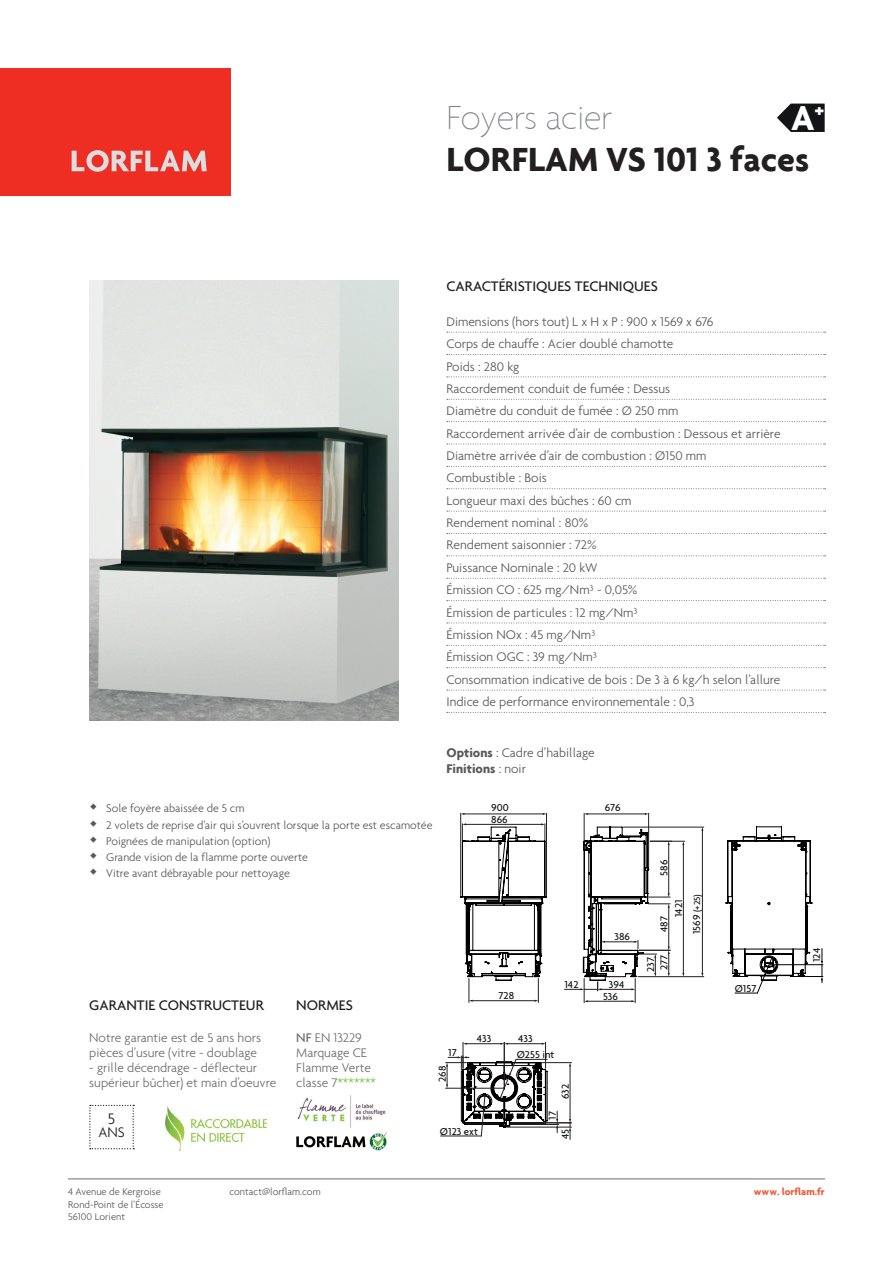
<style>
.page{position:relative;width:893px;height:1263px;background:#fff}
.page>*{position:absolute;margin:0;border:0;box-sizing:border-box;transform-origin:0 0}
.t1{font:700 37.35px "Agenda";color:#fff}
.t2{font:700 36px "Agenda";color:#231f20}
.t3{font:100 36px "Agenda";letter-spacing:-.005em;color:#808285}
.t4{font:300 16.5px "Agenda";color:#231f20}
.t5{font:500 15px "Agenda";color:#231f20}
.t6{font:300 15px "Agenda";color:#231f20}
.t7{font:300 13.5px/22.4px "Agenda";color:#57585a}
.t8{font:300 13.5px/15px "Agenda";color:#6c6d70}
.t9{font:300 12px/16.2px "Agenda";color:#57585a}
.t10{font:500 10.8px/13.4px "Agenda";color:#111516}
.t11{font:300 10.5px/12.6px "Agenda";color:#57585a}
.t12{font:700 10.5px "Agenda";color:#f05737}
.t13{font:500 9.45px "Agenda";color:#111516}
.s1{font-weight:700}
.s2{font-weight:500}
.s3{color:#71bf44}
.s4{font-size:10.8px}
</style>
<div class="page">
<svg style="left:777px;top:104px;width:48px;height:28px"></svg>
<img style="left:297px;top:1095px;width:89px;height:33px">
<img style="left:165px;top:1106px;width:101px;height:44px">
<svg style="left:296px;top:1132px;width:91px;height:18px"></svg>
<img style="left:89px;top:281px;width:309px;height:440px">
<svg style="left:726px;top:827px;width:97px;height:167px"></svg>
<hr style="left:770px;top:964px;width:53px;height:1px;background:#000001">
<hr style="left:683px;top:844px;width:1px;height:129px;background:#231f20">
<hr style="left:650px;top:841px;width:35px;height:1px;background:#231f20">
<hr style="left:702px;top:830px;width:1px;height:143px;background:#231f20">
<hr style="left:460px;top:813px;width:1px;height:82px;background:#231f20">
<hr style="left:546px;top:813px;width:1px;height:82px;background:#231f20">
<hr style="left:648px;top:813px;width:1px;height:54px;background:#231f20">
<hr style="left:584px;top:813px;width:1px;height:36px;background:#231f20">
<hr style="left:464px;top:813px;width:79px;height:1px;background:#231f20">
<hr style="left:587px;top:813px;width:59px;height:1px;background:#231f20">
<hr style="left:623px;top:827px;width:81px;height:1px;background:#231f20">
<svg style="left:460px;top:823px;width:87px;height:179px"></svg>
<hr style="left:638px;top:976px;width:66px;height:1px;background:#231f20">
<svg style="left:564px;top:827px;width:108px;height:176px"></svg>
<hr style="left:441px;top:1135px;width:40px;height:1px;background:#231f20">
<svg style="left:446px;top:1042px;width:125px;height:97px"></svg>
<svg style="left:89px;top:1105px;width:45px;height:44px"></svg>
<svg style="left:447px;top:332px;width:379px;height:1px"></svg>
<svg style="left:447px;top:354px;width:379px;height:1px"></svg>
<svg style="left:447px;top:376px;width:379px;height:1px"></svg>
<svg style="left:447px;top:399px;width:379px;height:1px"></svg>
<svg style="left:447px;top:421px;width:379px;height:1px"></svg>
<svg style="left:447px;top:444px;width:379px;height:1px"></svg>
<svg style="left:447px;top:466px;width:379px;height:1px"></svg>
<svg style="left:447px;top:488px;width:379px;height:1px"></svg>
<svg style="left:447px;top:511px;width:379px;height:1px"></svg>
<svg style="left:447px;top:533px;width:379px;height:1px"></svg>
<svg style="left:447px;top:555px;width:379px;height:1px"></svg>
<svg style="left:447px;top:578px;width:379px;height:1px"></svg>
<svg style="left:447px;top:600px;width:379px;height:1px"></svg>
<svg style="left:447px;top:623px;width:379px;height:1px"></svg>
<svg style="left:447px;top:645px;width:379px;height:1px"></svg>
<svg style="left:447px;top:667px;width:379px;height:1px"></svg>
<svg style="left:447px;top:690px;width:379px;height:1px"></svg>
<svg style="left:447px;top:712px;width:379px;height:1px"></svg>
<hr style="left:68px;top:1178px;width:757px;height:1px;background:#6c6d70">
<div style="left:0;top:68px;width:231px;height:128px;background:#ee2e22"></div>
<svg style="left:72px;top:150px;width:135px;height:22px"></svg>
<h1 class="t1" style="left:791px;top:95px;width:35px">A<sup>+</sup></h1>
<h2 class="t3" style="left:446px;top:97px;width:167px">Foyers acier</h2>
<h2 class="t2" style="left:446px;top:138px;width:364px">LORFLAM VS 101 3 faces</h2>
<p class="t5" style="left:446px;top:277px;width:213px">CARACTÉRISTIQUES TECHNIQUES</p>
<p class="t7" style="left:446px;top:310px;width:336px">Dimensions (hors tout) L x H x P : 900 x 1569 x 676<br>Corps de chauffe : Acier doublé chamotte<br>Poids : 280 kg<br>Raccordement conduit de fumée : Dessus<br>Diamètre du conduit de fumée : Ø 250 mm<br>Raccordement arrivée d’air de combustion : Dessous et arrière Diamètre arrivée d’air de combustion : Ø150 mm<br>Combustible : Bois<br>Longueur maxi des bûches : 60 cm<br>Rendement nominal : 80%<br>Rendement saisonnier : 72%<br>Puissance Nominale : 20 kW<br>Émission CO : 625 mg/Nm³ - 0,05%<br>Émission de particules : 12 mg/Nm³<br>Émission NOx : 45 mg/Nm³<br>Émission OGC : 39 mg/Nm³<br>Consommation indicative de bois : De 3 à 6 kg/h selon l’allure Indice de performance environnementale : 0,3</p>
<p class="t9" style="left:106px;top:800px;width:328px">Sole foyère abaissée de 5 cm<br>2 volets de reprise d’air qui s’ouvrent lorsque la porte est escamotée Poignées de manipulation (option)<br>Grande vision de la flamme porte ouverte<br>Vitre avant débrayable pour nettoyage</p>
<p class="t7" style="left:446px;top:744px;width:150px;line-height:16.5px"><span class="s1">Options</span> : Cadre d’habillage<br><span class="s1">Finitions</span> : noir</p>
<p class="t10" style="left:491px;top:801px;width:19px">900</p>
<p class="t10" style="left:491px;top:813px;width:18px">866</p>
<p class="t10" style="left:605px;top:801px;width:18px">676</p>
<p class="t10" style="left:615px;top:930px;width:17px">386</p>
<p class="t10" style="left:564px;top:977px;width:16px">142</p>
<p class="t10" style="left:609px;top:977px;width:17px">394</p>
<p class="t5" style="left:89px;top:996px;width:176px">GARANTIE CONSTRUCTEUR</p>
<p class="t8" style="left:89px;top:1029px;width:173px">Notre garantie est de 5 ans hors pièces d’usure (vitre - doublage</p>
<p class="t8" style="left:89px;top:1059px;width:188px">- grille décendrage - déflecteur supérieur bûcher) et main d’oeuvre</p>
<p class="t10" style="left:246px;top:1042px;width:17px;rotate:-90deg">586</p>
<p class="t4" style="left:108px;top:1109px;width:9px">5</p>
<p class="t6" style="left:98px;top:1124px;width:28px">ANS</p>
<p class="t5" style="left:296px;top:996px;width:58px">NORMES</p>
<p class="t8" style="left:296px;top:1029px;width:81px"><span class="s2">NF</span> EN 13229<br>Marquage CE<br>Flamme Verte classe 7<span class="s3">*******</span></p>
<p class="t10" style="left:448px;top:1045px;width:10px">17</p>
<p class="t10" style="left:435px;top:1082px;width:18px;rotate:-90deg">268</p>
<p class="t10" style="left:499px;top:989px;width:17px">728</p>
<p class="t10" style="left:477px;top:1032px;width:16px">433</p>
<p class="t10" style="left:517px;top:1031px;width:39px;line-height:15.6px">433<br>Ø255 int</p>
<p class="t10" style="left:558px;top:1099px;width:17px;rotate:-90deg">632</p>
<p class="t10" style="left:545px;top:1120px;width:10px;rotate:-90deg">17</p>
<p class="t10" style="left:440px;top:1124px;width:40px">Ø123 ext</p>
<p class="t10" style="left:558px;top:1139px;width:12px;rotate:-90deg">45</p>
<p class="t10" style="left:603px;top:989px;width:16px">536</p>
<p class="t10" style="left:657px;top:876px;width:17px;rotate:-90deg">586</p>
<p class="t10" style="left:656px;top:917px;width:19px;line-height:14.5px;text-indent:-15px;rotate:-90deg">487<br>1421</p>
<p class="t13" style="left:691px;top:934px;width:42px;rotate:-90deg"><span class="s4">1569</span> (+25)</p>
<p class="t10" style="left:644px;top:972px;width:19px;rotate:-90deg">237<br>277</p>
<p class="t10" style="left:735px;top:981px;width:23px">Ø157</p>
<p class="t10" style="left:810px;top:962px;width:16px;rotate:-90deg">124</p>
<p class="t11" style="left:68px;top:1185px;width:97px">4 Avenue de Kergroise<br>Rond-Point de l’Écosse<br>56100 Lorient</p>
<p class="t11" style="left:230px;top:1185px;width:93px">contact@lorflam.com</p>
<p class="t12" style="left:754px;top:1185px;width:72px">www. lorflam.fr</p>
</div>
